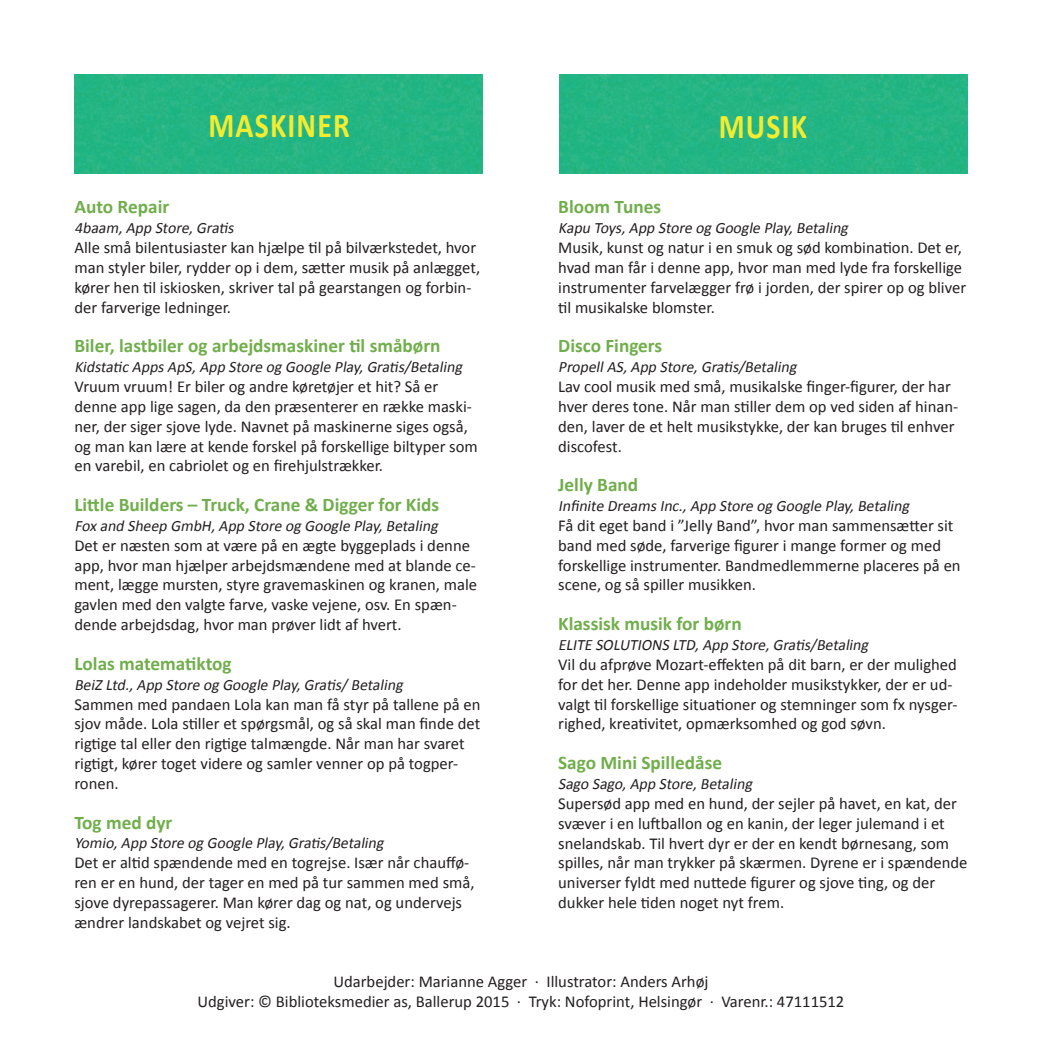
<style>
.page{position:relative;width:1042px;height:1042px;background:#fff}
.page>*{position:absolute;margin:0;border:0;box-sizing:border-box;transform-origin:0 0}
.t1{font:700 35px "Calibri";color:#f4ec2f;scale:.85 1}
.t2{font:700 19.25px "Calibri";color:#70ae4b}
.t3{font:16.62px/19.8px "Calibri";color:#231f20}
.t4{font:italic 15.75px "Calibri";color:#231f20}
</style>
<div class="page">
<div style="left:74px;top:74px;width:409px;height:100px;background:#24b584"></div>
<div style="left:559px;top:74px;width:408px;height:100px;background:#24b584"></div>
<h1 class="t1" style="left:208px;top:103px;width:50px">Maski</h1>
<h1 class="t1" style="left:297px;top:103px;width:64px">ner</h1>
<p class="t2" style="left:74px;top:195px;width:96px">Auto Repair</p>
<p class="t4" style="left:74px;top:218px;width:164px">4baam,App Store,Gratis</p>
<p class="t3" style="left:74px;top:237px;width:407px">Alle små bilentusiaster kan hjælpe til på bilværkstedet, hvor man styler biler, rydder op i dem, sætter musik på anlægget, kører hen til iskiosken, skriver tal på gearstangen og forbin&shy;der farverige ledninger.</p>
<p class="t2" style="left:74px;top:334px;width:368px">Biler, lastbiler og arbejdsmaskiner til småbørn</p>
<p class="t4" style="left:74px;top:357px;width:392px">Kidstatic Apps ApS,App Store og Google Play,Gratis/Betaling</p>
<p class="t3" style="left:74px;top:376px;width:405px">Vruum vruum! Er biler og andre køretøjer et hit? Så er denne app lige sagen, da den præsenterer en række maski&shy;ner, der siger sjove lyde. Navnet på maskinerne siges også, og man kan lære at kende forskel på forskellige biltyper som en varebil, en cabriolet og en firehjulstrækker.</p>
<p class="t2" style="left:74px;top:493px;width:366px">Little Builders – Truck, Crane &amp; Digger for Kids</p>
<p class="t4" style="left:74px;top:516px;width:368px">Fox and Sheep GmbH,App Store og Google Play,Betaling</p>
<p class="t3" style="left:74px;top:534px;width:404px">Det er næsten som at være på en ægte byggeplads i denne app, hvor man hjælper arbejdsmændene med at blande ce&shy;ment, lægge mursten, styre gravemaskinen og kranen, male gavlen med den valgte farve, vaske vejene, osv. En spæn&shy;dende arbejdsdag, hvor man prøver lidt af hvert.</p>
<p class="t2" style="left:74px;top:651px;width:159px">Lolas matematiktog</p>
<p class="t4" style="left:74px;top:675px;width:333px">BeiZ Ltd.,App Store og Google Play,Gratis/ Betaling</p>
<p class="t3" style="left:74px;top:693px;width:407px">Sammen med pandaen Lola kan man få styr på tallene på en sjov måde. Lola stiller et spørgsmål, og så skal man finde det rigtige tal eller den rigtige talmængde. Når man har svaret rigtigt, kører toget videre og samler venner op på togper&shy;ronen.</p>
<p class="t2" style="left:74px;top:810px;width:100px">Tog med dyr</p>
<p class="t4" style="left:74px;top:833px;width:314px">Yomio,App Store og Google Play,Gratis/Betaling</p>
<p class="t3" style="left:74px;top:852px;width:402px">Det er altid spændende med en togrejse. Især når chauffø&shy;ren er en hund, der tager en med på tur sammen med små, sjove dyrepassagerer. Man kører dag og nat, og undervejs ændrer landskabet og vejret sig.</p>
<h1 class="t1" style="left:719px;top:105px;width:51px">Musik</h1>
<p class="t2" style="left:558px;top:195px;width:104px">Bloom Tunes</p>
<p class="t4" style="left:558px;top:218px;width:294px">Kapu Toys,App Store og Google Play,Betaling</p>
<p class="t3" style="left:558px;top:237px;width:409px">Musik, kunst og natur i en smuk og sød kombination. Det er, hvad man får i denne app, hvor man med lyde fra forskellige instrumenter farvelægger frø i jorden, der spirer op og bliver til musikalske blomster.</p>
<p class="t2" style="left:558px;top:334px;width:105px">Disco Fingers</p>
<p class="t4" style="left:558px;top:357px;width:243px">PropellAS,App Store,Gratis/Betaling</p>
<p class="t3" style="left:558px;top:376px;width:401px">Lav cool musik med små, musikalske finger-figurer, der har hver deres tone. Når man stiller dem op ved siden af hinan&shy;den, laver de et helt musikstykke, der kan bruges til enhver discofest.</p>
<p class="t2" style="left:558px;top:473px;width:81px">Jelly Band</p>
<p class="t4" style="left:558px;top:496px;width:356px">Infinite Dreams Inc.,App Store og Google Play,Betaling</p>
<p class="t3" style="left:558px;top:515px;width:404px">Få dit eget band i ”Jelly Band”, hvor man sammensætter sit band med søde, farverige figurer i mange former og med forskellige instrumenter. Bandmedlemmerne placeres på en scene, og så spiller musikken.</p>
<p class="t2" style="left:558px;top:612px;width:185px">Klassisk musik for børn</p>
<p class="t4" style="left:558px;top:635px;width:315px">ELITE SOLUTIONS LTD,App Store,Gratis/Betaling</p>
<p class="t3" style="left:558px;top:653px;width:401px">Vil du afprøve Mozart-effekten på dit barn, er der mulighed for det her. Denne app indeholder musikstykker, der er ud&shy;valgt til forskellige situationer og stemninger som fx nysger&shy;righed, kreativitet, opmærksomhed og god søvn.</p>
<p class="t2" style="left:558px;top:751px;width:165px">Sago Mini Spilledåse</p>
<p class="t4" style="left:558px;top:774px;width:199px">Sago Sago,App Store,Betaling</p>
<p class="t3" style="left:558px;top:792px;width:411px">Supersød app med en hund, der sejler på havet, en kat, der svæver i en luftballon og en kanin, der leger julemand i et snelandskab. Til hvert dyr er der en kendt børnesang, som spilles, når man trykker på skærmen. Dyrene er i spændende universer fyldt med nuttede figurer og sjove ting, og der dukker hele tiden noget nyt frem.</p>
<p class="t3" style="left:198px;top:971px;width:648px;text-align:center">Udarbejder: Marianne Agger · Illustrator: Anders Arhøj<br>Udgiver: © Biblioteksmedier as, Ballerup 2015 · Tryk: Nofoprint, Helsingør · Varenr.: 47111512</p>
</div>
